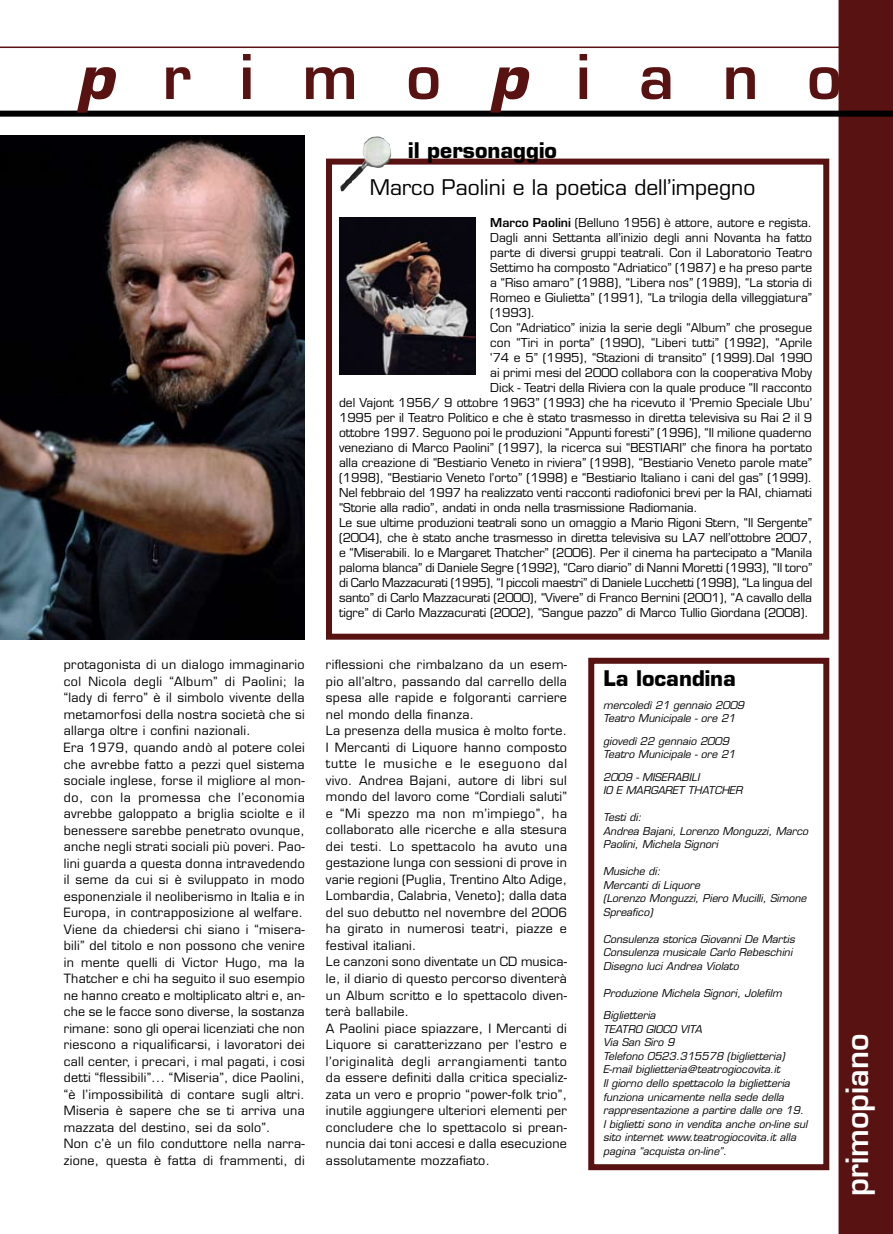
<style>
.page{position:relative;width:893px;height:1234px;background:#fff}
.page>*{position:absolute;margin:0;border:0;box-sizing:border-box;transform-origin:0 0}
.t1{font:600 60px "Eurostile";letter-spacing:.805em;color:#591212}
.t2{font:600 30px "Eurostile";color:#fff}
.t3{font:21px "Eurostile";color:#000}
.t4{font:700 21px "Eurostile";color:#000}
.t5{font:12.45px/16.5px "Eurostile";letter-spacing:.025em;color:#000}
.t6{font:12px "Eurostile";color:#000}
.t7{font:12px "Eurostile";letter-spacing:-.02em;color:#000}
.t8{font:italic 10.5px/13.5px "Eurostile";color:#000}
.s1{font-weight:700;font-style:italic}
.s2{font-weight:600}
</style>
<div class="page">
<div style="left:838px;top:0;width:55px;height:1233px;background:#591212"></div>
<hr style="left:0;top:46px;width:893px;height:2px;background:#591212">
<div style="left:0;top:111px;width:893px;height:6px;background:#000"></div>
<div style="left:588px;top:657px;width:241px;height:512px;border:6px solid #591212"></div>
<img style="left:0;top:136px;width:305px;height:503px">
<div style="left:326px;top:158px;width:503px;height:481px;border:6px solid #591212"></div>
<img style="left:340px;top:136px;width:52px;height:55px">
<img style="left:339px;top:217px;width:137px;height:157px">
<h1 class="t1" style="left:76px;top:39px;width:767px"><span class="s1">p</span>rimo<span class="s1">p</span>iano</h1>
<h3 class="t4" style="left:408px;top:137px;width:150px">il personaggio</h3>
<h3 class="t3" style="left:370px;top:175px;width:387px">Marco Paolini e la poetica dell’impegno</h3>
<p class="t6" style="left:490px;top:215px;width:323px"><span class="s2">Marco Paolini</span> (Belluno 1956) è attore, autore e regista.</p>
<p class="t6" style="left:490px;top:230px;width:323px">Dagli anni Settanta all’inizio degli anni Novanta ha fatto</p>
<p class="t6" style="left:490px;top:245px;width:323px">parte di diversi gruppi teatrali. Con il Laboratorio Teatro</p>
<p class="t6" style="left:490px;top:260px;width:323px">Settimo ha composto “Adriatico” (1987) e ha preso parte</p>
<p class="t6" style="left:490px;top:275px;width:323px">a “Riso amaro” (1988), “Libera nos” (1989), “La storia di</p>
<p class="t6" style="left:490px;top:290px;width:323px">Romeo e Giulietta” (1991), “La trilogia della villeggiatura”</p>
<p class="t6" style="left:490px;top:305px;width:46px">(1993).</p>
<p class="t6" style="left:490px;top:320px;width:323px">Con “Adriatico” inizia la serie degli “Album” che prosegue</p>
<p class="t6" style="left:490px;top:335px;width:323px">con “Tiri in porta” (1990), “Liberi tutti” (1992), “Aprile</p>
<p class="t6" style="left:490px;top:350px;width:323px">‘74 e 5” (1995), “Stazioni di transito” (1999).Dal 1990</p>
<p class="t6" style="left:490px;top:365px;width:323px">ai primi mesi del 2000 collabora con la cooperativa Moby</p>
<p class="t6" style="left:490px;top:380px;width:323px">Dick - Teatri della Riviera con la quale produce “Il racconto</p>
<p class="t6" style="left:339px;top:395px;width:475px">del Vajont 1956/ 9 ottobre 1963” (1993) che ha ricevuto il ‘Premio Speciale Ubu’</p>
<p class="t6" style="left:339px;top:410px;width:475px">1995 per il Teatro Politico e che è stato trasmesso in diretta televisiva su Rai 2 il 9</p>
<p class="t6" style="left:339px;top:425px;width:474px">ottobre 1997. Seguono poi le produzioni “Appunti foresti” (1996), “Il milione quaderno</p>
<p class="t6" style="left:339px;top:440px;width:475px">veneziano di Marco Paolini” (1997), la ricerca sui “BESTIARI” che finora ha portato</p>
<p class="t6" style="left:339px;top:455px;width:475px">alla creazione di “Bestiario Veneto in riviera” (1998), “Bestiario Veneto parole mate”</p>
<p class="t6" style="left:339px;top:470px;width:475px">(1998), “Bestiario Veneto l’orto” (1998) e “Bestiario Italiano i cani del gas” (1999).</p>
<p class="t6" style="left:339px;top:485px;width:475px">Nel febbraio del 1997 ha realizzato venti racconti radiofonici brevi per la RAI, chiamati</p>
<p class="t6" style="left:339px;top:500px;width:360px">“Storie alla radio”, andati in onda nella trasmissione Radiomania.</p>
<p class="t6" style="left:339px;top:515px;width:475px">Le sue ultime produzioni teatrali sono un omaggio a Mario Rigoni Stern, “Il Sergente”</p>
<p class="t6" style="left:339px;top:530px;width:475px">(2004), che è stato anche trasmesso in diretta televisiva su LA7 nell’ottobre 2007,</p>
<p class="t6" style="left:339px;top:545px;width:475px">e “Miserabili. Io e Margaret Thatcher” (2006). Per il cinema ha partecipato a “Manila</p>
<p class="t6" style="left:339px;top:560px;width:475px">paloma blanca” di Daniele Segre (1992), “Caro diario” di Nanni Moretti (1993), “Il toro”</p>
<p class="t7" style="left:339px;top:575px;width:475px">di Carlo Mazzacurati (1995), “I piccoli maestri” di Daniele Lucchetti (1998), “La lingua del</p>
<p class="t6" style="left:339px;top:590px;width:475px">santo” di Carlo Mazzacurati (2000), “Vivere” di Franco Bernini (2001), “A cavallo della</p>
<p class="t6" style="left:339px;top:605px;width:471px">tigre” di Carlo Mazzacurati (2002), “Sangue pazzo” di Marco Tullio Giordana (2008).</p>
<p class="t5" style="left:64px;top:656px;width:243px">protagonista di un dialogo immaginario col Nicola degli “Album” di Paolini; la “lady di ferro” è il simbolo vivente della metamorfosi della nostra società che si allarga oltre i confini nazionali.<br>Era 1979, quando andò al potere colei che avrebbe fatto a pezzi quel sistema sociale inglese, forse il migliore al mon&shy;do, con la promessa che l’economia avrebbe galoppato a briglia sciolte e il benessere sarebbe penetrato ovunque, anche negli strati sociali più poveri. Pao&shy;lini guarda a questa donna intravedendo il seme da cui si è sviluppato in modo esponenziale il neoliberismo in Italia e in Europa, in contrapposizione al welfare.<br>Viene da chiedersi chi siano i “misera&shy;bili” del titolo e non possono che venire in mente quelli di Victor Hugo, ma la Thatcher e chi ha seguito il suo esempio ne hanno creato e moltiplicato altri e, an&shy;che se le facce sono diverse, la sostanza rimane: sono gli operai licenziati che non riescono a riqualificarsi, i lavoratori dei call center, i precari, i mal pagati, i cosi detti “flessibili”... “Miseria”, dice Paolini, “è l’impossibilità di contare sugli altri.<br>Miseria è sapere che se ti arriva una mazzata del destino, sei da solo”.<br>Non c’è un filo conduttore nella narra&shy;zione, questa è fatta di frammenti, di</p>
<p class="t5" style="left:326px;top:656px;width:243px">riflessioni che rimbalzano da un esem&shy;pio all’altro, passando dal carrello della spesa alle rapide e folgoranti carriere nel mondo della finanza.<br>La presenza della musica è molto forte.<br>I Mercanti di Liquore hanno composto tutte le musiche e le eseguono dal vivo. Andrea Bajani, autore di libri sul mondo del lavoro come “Cordiali saluti” e “Mi spezzo ma non m’impiego”, ha collaborato alle ricerche e alla stesura dei testi. Lo spettacolo ha avuto una gestazione lunga con sessioni di prove in varie regioni (Puglia, Trentino Alto Adige, Lombardia, Calabria, Veneto); dalla data del suo debutto nel novembre del 2006 ha girato in numerosi teatri, piazze e festival italiani.<br>Le canzoni sono diventate un CD musica&shy;le, il diario di questo percorso diventerà un Album scritto e lo spettacolo diven&shy;terà ballabile.<br>A Paolini piace spiazzare, I Mercanti di Liquore si caratterizzano per l’estro e l’originalità degli arrangiamenti tanto da essere definiti dalla critica specializ&shy;zata un vero e proprio “power-folk trio”, inutile aggiungere ulteriori elementi per concludere che lo spettacolo si prean&shy;nuncia dai toni accesi e dalla esecuzione assolutamente mozzafiato.</p>
<h3 class="t4" style="left:603px;top:665px;width:134px">La locandina</h3>
<p class="t8" style="left:603px;top:698px;width:143px">mercoledì 21 gennaio 2009<br>Teatro Municipale - ore 21</p>
<p class="t8" style="left:603px;top:734px;width:134px">giovedì 22 gennaio 2009<br>Teatro Municipale - ore 21</p>
<p class="t8" style="left:603px;top:770px;width:141px">2009 - Miserabili<br>Io e Margaret Thatcher</p>
<p class="t8" style="left:603px;top:810px;width:207px">Testi di:<br>Andrea Bajani, Lorenzo Monguzzi, Marco<br>Paolini, Michela Signori</p>
<p class="t8" style="left:603px;top:864px;width:205px">Musiche di:<br>Mercanti di Liquore<br>(Lorenzo Monguzzi, Piero Mucilli, Simone<br>Spreafico)</p>
<p class="t8" style="left:603px;top:932px;width:193px">Consulenza storica Giovanni De Martis<br>Consulenza musicale Carlo Rebeschini<br>Disegno luci Andrea Violato</p>
<p class="t8" style="left:603px;top:981px;width:180px;line-height:22.5px">Produzione Michela Signori, Jolefilm<br>Biglietteria</p>
<p class="t8" style="left:603px;top:1022px;width:61px">TEA TRO GIOCO</p>
<p class="t8" style="left:680px;top:1022px;width:23px">VITA</p>
<p class="t8" style="left:603px;top:1035px;width:206px">Via San Siro 9<br>Telefono 0523.315578 (biglietteria)<br>E-mail biglietteria@teatrogiocovita.it<br>Il giorno dello spettacolo la biglietteria funziona unicamente nella sede della rappresentazione a partire dalle ore 19.<br>I biglietti sono in vendita anche on-line sul sito internet www.teatrogiocovita.it alla pagina “acquista on-line”.</p>
<h2 class="t2" style="left:838px;top:1195px;width:164px;rotate:-90deg">primopiano</h2>
</div>
